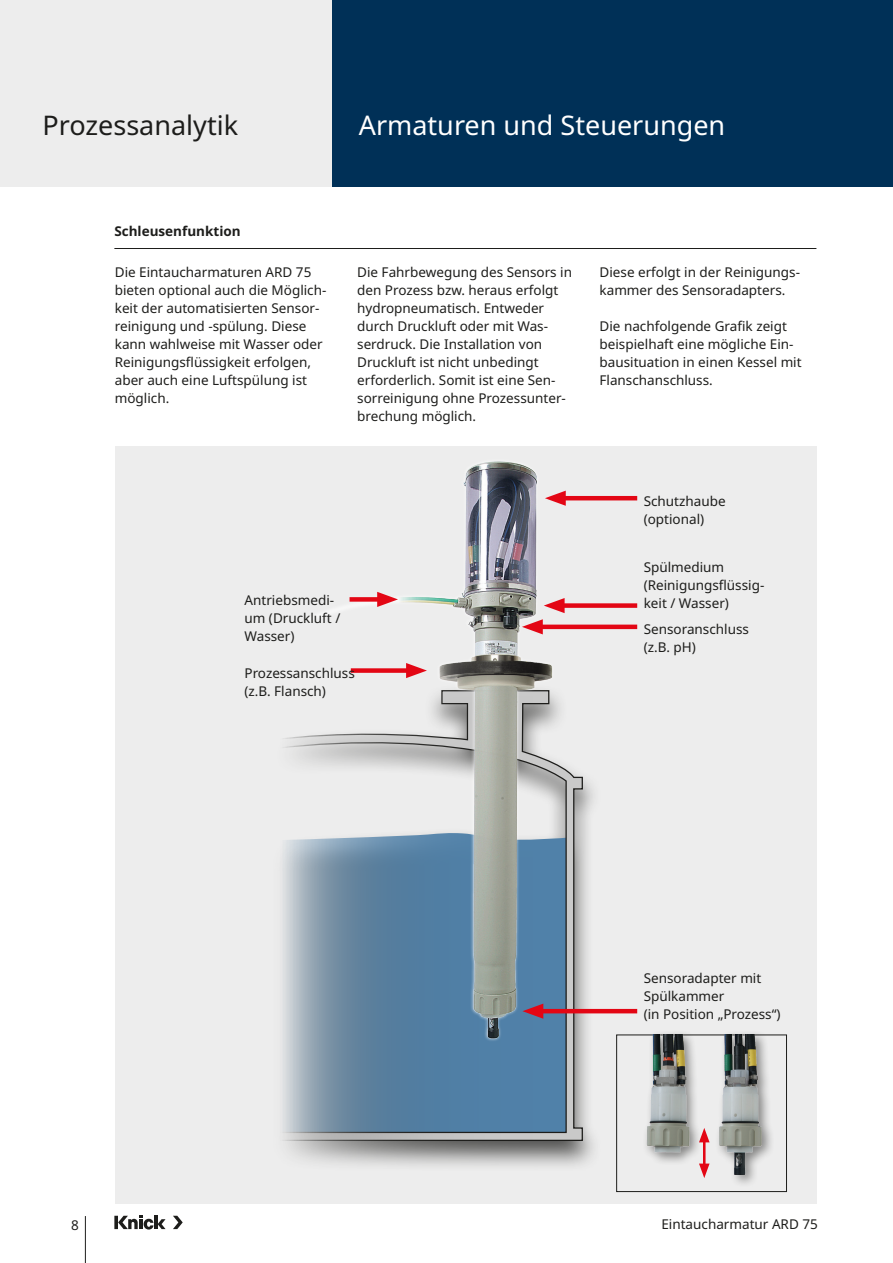
<style>
.page{position:relative;width:893px;height:1263px;background:#fff}
.page>*{position:absolute;margin:0;border:0;box-sizing:border-box;transform-origin:0 0}
.Produktgruppe{font:27px "Noto Sans";color:#fff}
.Produktbereiche{font:27px "Noto Sans";color:#1d1d1b}
.Text{font:13.5px/18px "Noto Sans";color:#1d1d1b}
.Beschriftungen{font:13.5px/18px "Noto Sans";color:#1d1d1b}
.Tabelle_Headline{font:700 13.5px "Noto Sans";color:#1d1d1b}
</style>
<div class="page">
<div style="left:332px;top:0;width:561px;height:187px;background:#003057"></div>
<div style="left:0;top:0;width:332px;height:187px;background:#ededed"></div>
<hr style="left:85px;top:1216px;width:1px;height:47px;background:#1d1d1b">
<svg style="left:114px;top:1216px;width:4px;height:13px"></svg>
<svg style="left:118px;top:1216px;width:48px;height:13px"></svg>
<svg style="left:173px;top:1216px;width:10px;height:13px"></svg>
<div style="left:115px;top:446px;width:701px;height:757px;background:#ededed"></div>
<div style="left:556px;top:603px;width:81px;height:5px;background:#e30614"></div>
<hr style="left:557px;top:496px;width:80px;height:4px;background:#e30614">
<hr style="left:535px;top:625px;width:102px;height:4px;background:#e30614">
<div style="left:269px;top:684px;width:332px;height:488px;background:#1d1d1b;opacity:.75"></div>
<svg style="left:269px;top:689px;width:315px;height:452px"></svg>
<hr style="left:535px;top:1009px;width:102px;height:4px;background:#e30614">
<div style="left:616px;top:1034px;width:171px;height:158px;border:1px solid #1d1d1b"></div>
<hr style="left:703px;top:1137px;width:2px;height:31px;background:#e30614">
<svg style="left:699px;top:1163px;width:11px;height:15px"></svg>
<svg style="left:702px;top:1128px;width:8px;height:14px"></svg>
<img style="left:307px;top:461px;width:302px;height:587px">
<div style="left:642px;top:1030px;width:60px;height:135px;background:#1d1d1b;opacity:.5"></div>
<img style="left:643px;top:1035px;width:51px;height:122px">
<div style="left:715px;top:1030px;width:60px;height:158px;background:#1d1d1b;opacity:.5"></div>
<img style="left:710px;top:1035px;width:58px;height:139px">
<hr style="left:114px;top:248px;width:702px;height:1px;background:#1d1d1b">
<div style="left:350px;top:597px;width:35px;height:5px;background:#e30614"></div>
<svg style="left:377px;top:592px;width:21px;height:15px"></svg>
<p class="Produktbereiche" style="left:43px;top:106px;width:197px">Prozessanalytik</p>
<p class="Produktgruppe" style="left:359px;top:106px;width:368px">Armaturen und Steuerungen</p>
<p class="Tabelle_Headline" style="left:114px;top:221px;width:128px">Schleusenfunktion</p>
<p class="Text" style="left:115px;top:263px;width:213px">Die Eintaucharmaturen ARD 75 bieten optional auch die Möglich&shy;keit der automatisierten Sensor&shy;reinigung und -spülung. Diese kann wahlweise mit Wasser oder<br>Reinigungsflüssigkeit erfolgen, aber auch eine Luftspülung ist möglich.</p>
<p class="Text" style="left:357px;top:263px;width:216px">Die Fahrbewegung des Sensors in den Prozess bzw. heraus erfolgt hydropneumatisch. Entweder durch Druckluft oder mit Was&shy;serdruck. Die Installation von<br>Druckluft ist nicht unbedingt erforderlich. Somit ist eine Sen&shy;sorreinigung ohne Prozessunter&shy;brechung möglich.</p>
<p class="Text" style="left:600px;top:263px;width:202px">Diese erfolgt in der Reinigungs&shy;kammer des Sensoradapters.</p>
<p class="Text" style="left:600px;top:317px;width:204px">Die nachfolgende Grafik zeigt beispielhaft eine mögliche Ein&shy;bausituation in einen Kessel mit<br>Flanschanschluss.</p>
<p class="Beschriftungen" style="left:244px;top:591px;width:97px">Antriebsmedi&shy;um (Druckluft /<br>Wasser)</p>
<p class="Beschriftungen" style="left:244px;top:664px;width:112px">Prozessanschluss (z.B. Flansch)</p>
<p class="Beschriftungen" style="left:644px;top:492px;width:83px">Schutzhaube (optional)</p>
<p class="Beschriftungen" style="left:644px;top:558px;width:122px">Spülmedium (Reinigungsflüssig&shy;keit / Wasser)</p>
<p class="Beschriftungen" style="left:644px;top:620px;width:107px">Sensoranschluss (z.B. pH)</p>
<p class="Beschriftungen" style="left:644px;top:969px;width:138px">Sensoradapter mit<br>Spülkammer<br>(in Position „Prozess“)</p>
<p class="Text" style="left:71px;top:1216px;width:9px">8</p>
<p class="Text" style="left:661px;top:1215px;width:158px">Eintaucharmatur ARD 75</p>
</div>
